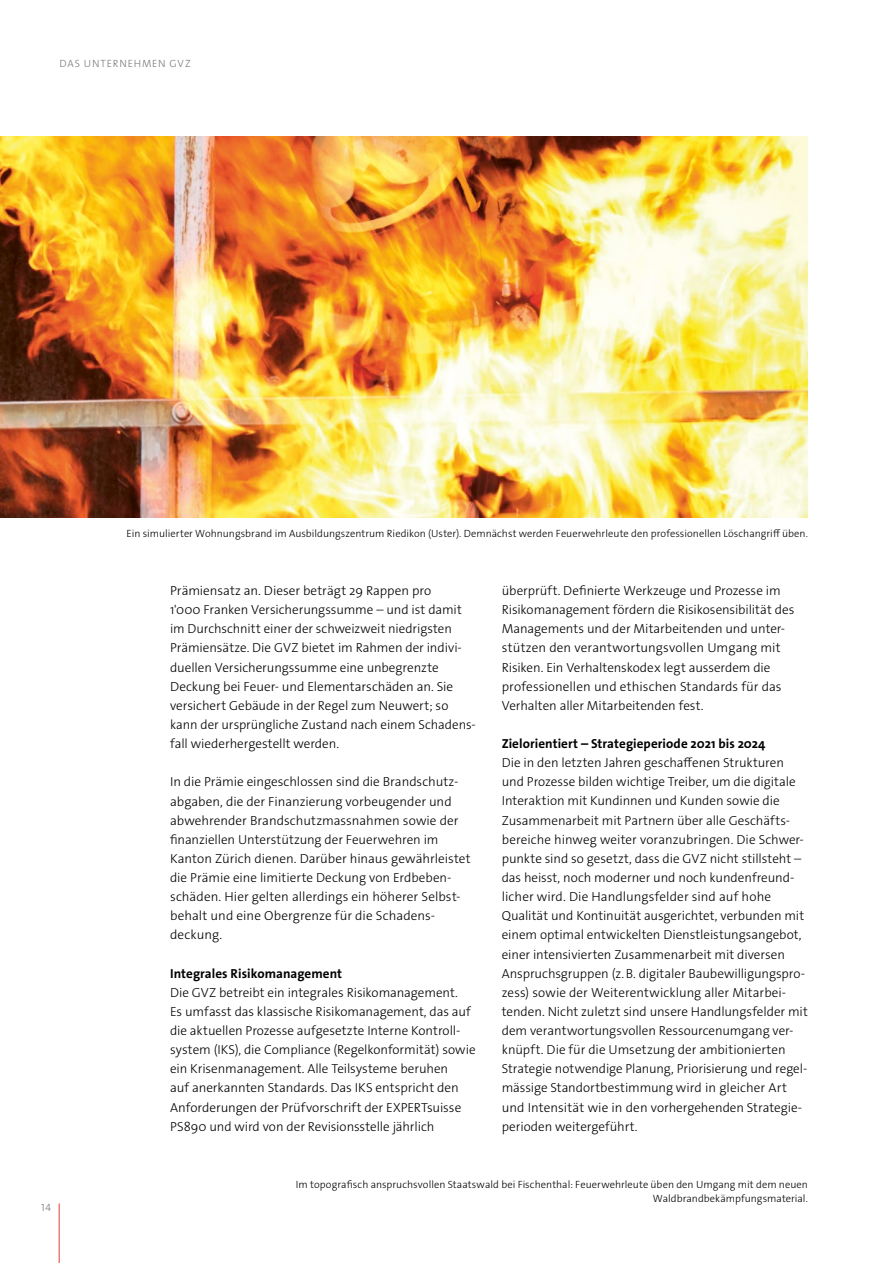
<style>
.page{position:relative;width:893px;height:1263px;background:#fff}
.page>*{position:absolute;margin:0;border:0;box-sizing:border-box;transform-origin:0 0}
.t1{font:13.2px/19.2px "The Sans LP3 Lig";letter-spacing:-.005em;color:#000}
.t2{font:13.2px "The Sans LP7 Bld";letter-spacing:.005em;color:#000}
.t3{font:10.5px/13.5px "The Sans LP3 Lig";letter-spacing:.005em;color:#000;text-align:right}
.t4{font:10.5px "The Sans LP3 Lig";letter-spacing:.08em;color:#767a78}
</style>
<div class="page">
<hr style="left:59px;top:1203px;width:1px;height:60px;background:#e63d33">
<img style="left:0;top:137px;width:808px;height:381px">
<p class="t4" style="left:60px;top:56px;width:133px">DAS UNTERNEHMEN GVZ</p>
<p class="t4" style="left:41px;top:1200px;width:12px">14</p>
<p class="t3" style="left:127px;top:527px;width:683px">Ein simulierter Wohnungsbrand im Ausbildungszentrum Riedikon (Uster). Demnächst werden Feuerwehrleute den professionellen Löschangriff üben.</p>
<p class="t1" style="left:170px;top:581px;width:307px">Prämiensatz an. Dieser beträgt 29 Rappen pro<br>1'000 Franken Versicherungssumme – und ist damit im Durchschnitt einer der schweizweit niedrigsten Prämiensätze. Die GVZ bietet im Rahmen der indivi&shy;duellen Versicherungssumme eine unbegrenzte Deckung bei Feuer- und Elementarschäden an. Sie versichert Gebäude in der Regel zum Neuwert; so kann der ursprüngliche Zustand nach einem Schadens&shy;fall wiederhergestellt werden.</p>
<p class="t1" style="left:170px;top:772px;width:302px">In die Prämie eingeschlossen sind die Brandschutz&shy;abgaben, die der Finanzierung vorbeugender und abwehrender Brandschutzmassnahmen sowie der finanziellen Unterstützung der Feuerwehren im Kanton Zürich dienen. Darüber hinaus gewährleistet die Prämie eine limitierte Deckung von Erdbeben&shy;schäden. Hier gelten allerdings ein höherer Selbst&shy;behalt und eine Obergrenze für die Schadens&shy;deckung.</p>
<p class="t2" style="left:170px;top:965px;width:174px">Integrales Risikomanagement</p>
<p class="t1" style="left:170px;top:983px;width:307px">Die GVZ betreibt ein integrales Risikomanagement.<br>Es umfasst das klassische Risikomanagement, das auf die aktuellen Prozesse aufgesetzte Interne Kontroll&shy;system (IKS), die Compliance (Regelkonformität) sowie ein Krisenmanagement. Alle Teilsysteme beruhen<br>auf anerkannten Standards. Das IKS entspricht den Anforderungen der Prüfvorschrift der EXPERTsuisse PS890 und wird von der Revisionsstelle jährlich</p>
<p class="t1" style="left:502px;top:581px;width:294px">überprüft. Definierte Werkzeuge und Prozesse im Risikomanagement fördern die Risikosensibilität des Managements und der Mitarbeitenden und unter&shy;stützen den verantwortungsvollen Umgang mit Risiken. Ein Verhaltenskodex legt ausserdem die professionellen und ethischen Standards für das Verhalten aller Mitarbeitenden fest.</p>
<p class="t2" style="left:502px;top:735px;width:265px">Zielorientiert – Strategieperiode 2021 bis 2024</p>
<p class="t1" style="left:502px;top:753px;width:308px">Die in den letzten Jahren geschaffenen Strukturen und Prozesse bilden wichtige Treiber, um die digitale Interaktion mit Kundinnen und Kunden sowie die Zusammenarbeit mit Partnern über alle Geschäfts&shy;bereiche hinweg weiter voranzubringen. Die Schwer&shy;punkte sind so gesetzt, dass die GVZ nicht stillsteht – das heisst, noch moderner und noch kunden freund&shy;licher wird. Die Handlungsfelder sind auf hohe Qualität und Kontinuität ausgerichtet, verbunden mit einem optimal entwickelten Dienstleistungsangebot, einer intensivierten Zusammen arbeit mit diversen Anspruchsgruppen (z. B. digitaler Baubewilligungspro&shy;zess) sowie der Weiterentwicklung aller Mitarbei&shy;tenden. Nicht zuletzt sind unsere Handlungsfelder mit dem verantwortungsvollen Ressourcenumgang ver&shy;knüpft. Die für die Umsetzung der ambitionierten Strategie notwendige Planung, Priorisierung und regel&shy;mässige Standortbestimmung wird in gleicher Art und Intensität wie in den vorhergehenden Strategie&shy;perioden weitergeführt.</p>
<p class="t3" style="left:296px;top:1178px;width:513px">Im topografisch anspruchsvollen Staatswald bei Fischenthal: Feuerwehrleute üben den Umgang mit dem neuen<br>Waldbrandbekämpfungsmaterial.</p>
</div>
